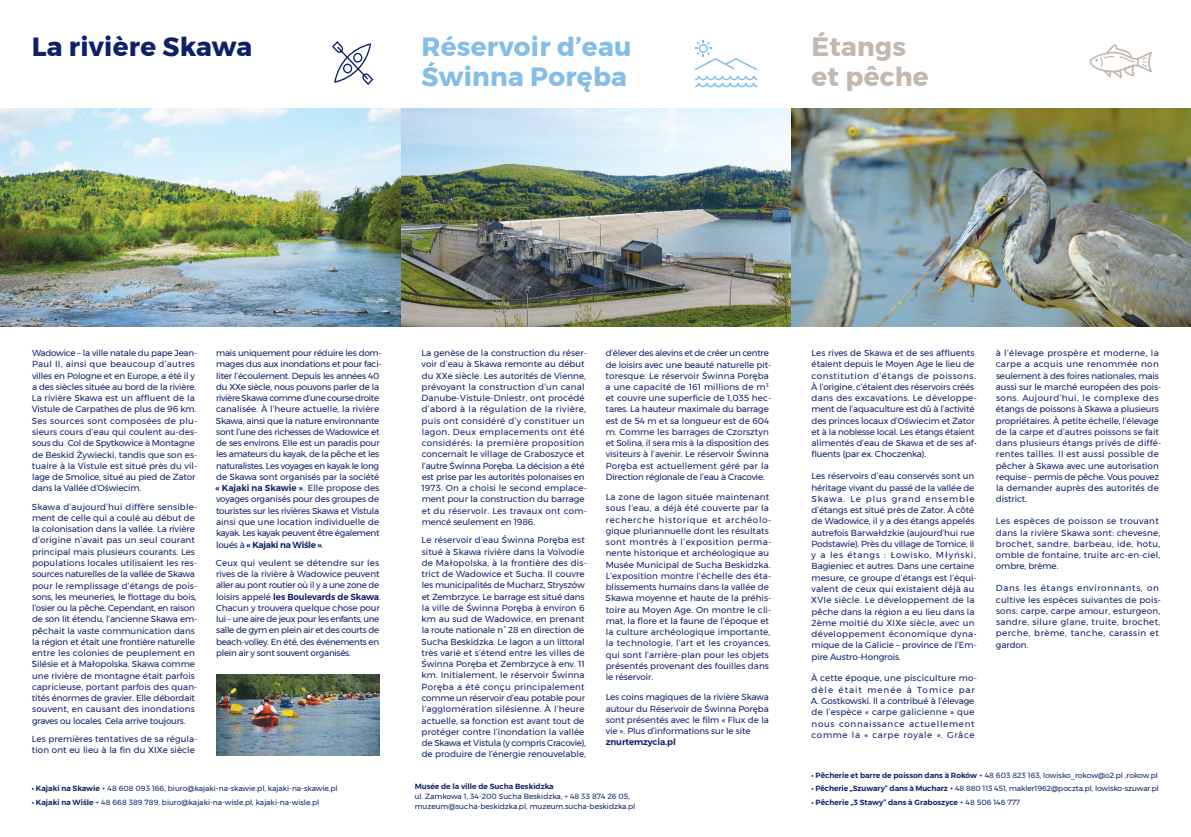
<style>
.page{position:relative;width:1191px;height:837px;background:#fff}
.page>*{position:absolute;margin:0;border:0;box-sizing:border-box;transform-origin:0 0}
.t1{font:700 26.25px/30px "Montserrat";letter-spacing:.01em;color:#84bee7}
.t2{font:700 26.25px "Montserrat";letter-spacing:.01em;color:#0d2169}
.t3{font:700 26.25px/30px "Montserrat";letter-spacing:.01em;color:#c3b8af}
.t4{font:8.75px/11.2px "Montserrat";color:#0d2169}
.t5{font:8.75px/11.2px "Montserrat";letter-spacing:-.025em;color:#0d2169}
.t6{font:8.75px/11.2px "Montserrat";letter-spacing:-.03em;color:#0d2169}
.t7{font:8.75px/11.2px "Montserrat";letter-spacing:.025em;color:#0d2169}
.t8{font:8.75px/11.2px "Montserrat";letter-spacing:.04em;color:#0d2169}
.t9{font:8.75px/11.2px "Montserrat";letter-spacing:.02em;color:#0d2169}
.t10{font:600 8.75px "Montserrat";letter-spacing:-.01em;color:#0d2169}
.t11{font:7.5px/10px "Montserrat";color:#0d2169}
.t12{font:600 7.5px "Montserrat";color:#0d2169}
.s1{font-weight:600}
.s2{font-weight:400}
</style>
<div class="page">
<img style="left:216px;top:674px;width:163px;height:81px">
<svg style="left:695px;top:40px;width:62px;height:30px"></svg>
<svg style="left:695px;top:76px;width:62px;height:11px"></svg>
<svg style="left:1089px;top:44px;width:63px;height:34px"></svg>
<svg style="left:332px;top:41px;width:41px;height:44px"></svg>
<img style="left:0;top:109px;width:1191px;height:218px">
<h1 class="t2" style="left:32px;top:26px;width:222px">La rivière Skawa</h1>
<h1 class="t1" style="left:421px;top:32px;width:211px">Réservoir d’eau<br>Świnna Poręba</h1>
<h1 class="t3" style="left:811px;top:32px;width:119px">Étangs et pêche</h1>
<p class="t4" style="left:32px;top:347px;width:167px">Wadowice – la ville natale du pape Jean-Paul II, ainsi que beaucoup d’autres villes en Pologne et en Europe, a été il y a des siècles située au bord de la rivière.<br>La rivière Skawa est un affluent de la Vistule de Carpathes de plus de 96 km.<br>Ses sources sont composées de plu&shy;sieurs cours d’eau qui coulent au-des&shy;sous du Col de Spytkowice à Montagne de Beskid Żywiecki, tandis que son es&shy;tuaire à la Vistule est situé près du vil&shy;lage de Smolice, situé au pied de Zator dans la Vallée d’Oświecim.</p>
<p class="t4" style="left:32px;top:500px;width:167px">Skawa d’aujourd’hui diffère sensible&shy;ment de celle qui a coulé au début de la colonisation dans la vallée. La rivière d’origine n’avait pas un seul courant principal mais plusieurs courants. Les populations locales utilisaient les res&shy;sources naturelles de la vallée de Skawa pour le remplissage d’étangs de pois&shy;sons, les meuneries, le flottage du bois, l’osier ou la pêche. Cependant, en raison de son lit étendu, l’ancienne Skawa em&shy;pêchait la vaste communication dans la région et était une frontière naturelle entre les colonies de peuplement en Silésie et à Małopolska. Skawa comme une rivière de montagne était parfois capricieuse, portant parfois des quan&shy;tités énormes de gravier. Elle débordait souvent, en causant des inondations graves ou locales. Cela arrive toujours.</p>
<p class="t4" style="left:32px;top:733px;width:167px">Les premières tentatives de sa régula&shy;tion ont eu lieu à la fin du XIXe siècle</p>
<p class="t5" style="left:215px;top:347px;width:168px">mais uniquement pour réduire les dom&shy;mages dus aux inondations et pour faci&shy;liter l’écoulement. Depuis les années 40 du XXe siècle, nous pouvons parler de la rivière Skawa comme d’une course droite canalisée. À l’heure actuelle, la rivière Skawa, ainsi que la nature environnante sont l’une des richesses de Wadowice et de ses environs. Elle est un paradis pour les amateurs du kayak, de la pêche et les naturalistes. Les voyages en kayak le long de Skawa sont organisés par la société <span class="s1">« Kajaki na Skawie »</span>. Elle propose des voyages organisés pour des groupes de touristes sur les rivières Skawa et Vistula ainsi que une location individuelle de kayak. Les kayak peuvent être également loués à <span class="s1">« Kajaki na Wiśle »</span>.</p>
<p class="t6" style="left:216px;top:557px;width:166px">Ceux qui veulent se détendre sur les rives de la rivière à Wadowice peuvent aller au pont routier où il y a une zone de loisirs appelé <span class="s1">les Boulevards de Skawa</span>.<br>Chacun y trouvera quelque chose pour lui – une aire de jeux pour les enfants, une salle de gym en plein air et des courts de beach-volley. En été, des événements en plein air y sont souvent organisés.</p>
<p class="t4" style="left:421px;top:347px;width:167px">La genèse de la construction du réser&shy;voir d’eau à Skawa remonte au début du XXe siècle. Les autorités de Vienne, prévoyant la construction d’un canal Danube-Vistule-Dniestr, ont procédé d’abord à la régulation de la rivière, puis ont considéré d’y constituer un lagon. Deux emplacements ont été considérés: la première proposition concernait le village de Graboszyce et l’autre Świnna Poręba. La décision a été est prise par les autorités polonaises en 1973. On a choisi le second emplace&shy;ment pour la construction du barrage et du réservoir. Les travaux ont com&shy;mencé seulement en 1986.</p>
<p class="t4" style="left:421px;top:534px;width:167px">Le réservoir d’eau Świnna Poręba est situé à Skawa rivière dans la Voïvodie de Małopolska, à la frontière des dis&shy;trict de Wadowice et Sucha. Il couvre les municipalités de Mucharz, Stryszów et Zembrzyce. Le barrage est situé dans la ville de Świnna Poręba à environ 6 km au sud de Wadowice, en prenant la route nationale n° 28 en direction de Sucha Beskidzka. Le lagon a un littoral très varié et s’étend entre les villes de Świnna Poręba et Zembrzyce à env. 11 km. Initialement, le réservoir Świnna Poręba a été conçu principalement comme un réservoir d’eau potable pour l’agglomération silésienne. À l’heure actuelle, sa fonction est avant tout de protéger contre l’inondation la vallée de Skawa et Vistula (y compris Cracovie), de produire de l’énergie renouvelable,</p>
<p class="t4" style="left:605px;top:347px;width:167px">d’élever des alevins et de créer un centre de loisirs avec une beauté naturelle pit&shy;toresque. Le réservoir Świnna Poręba a une capacité de 161 millions de m<sup>3 </sup>et couvre une superficie de 1,035 hec&shy;tares. La hauteur maximale du barrage est de 54 m et sa longueur est de 604 m. Comme les barrages de Czorsztyn et Solina, il sera mis à la disposition des visiteurs à l’avenir. Le réservoir Świnna Poręba est actuellement géré par la Direction régionale de l’eau à Cracovie.</p>
<p class="t4" style="left:605px;top:491px;width:167px">La zone de lagon située maintenant sous l’eau, a déjà été couverte par la recherche historique et archéolo&shy;gique pluriannuelle dont les résultats sont montrés à l’exposition perma&shy;nente historique et archéologique au Musée Municipal de Sucha Beskidzka.<br>L’exposition montre l’échelle des éta&shy;blissements humains dans la vallée de Skawa moyenne et haute de la préhis&shy;toire au Moyen Age. On montre le cli&shy;mat, la flore et la faune de l’époque et la culture archéologique importante, la technologie, l’art et les croyances, qui sont l’arrière-plan pour les objets présentés provenant des fouilles dans le réservoir.</p>
<p class="t4" style="left:605px;top:691px;width:165px;text-align:justify">Les coins magiques de la rivière Skawa autour du Réservoir de Świnna Poręba sont présentés avec le film « Flux de la vie ». Plus d’informations sur le site</p>
<p class="t10" style="left:606px;top:735px;width:71px">znurtemzycia.pl</p>
<p class="t4" style="left:811px;top:347px;width:167px">Les rives de Skawa et de ses affluents étaient depuis le Moyen Age le lieu de constitution d’étangs de poissons.<br>À l’origine, c’étaient des réservoirs créés dans des excavations. Le développe&shy;ment de l’aquaculture est dû à l’activité des princes locaux d’Oświecim et Zator et à la noblesse local. Les étangs étaient alimentés d’eau de Skawa et de ses af&shy;fluents (par ex. Choczenka).</p>
<p class="t4" style="left:811px;top:470px;width:167px">Les réservoirs d’eau conservés sont un héritage vivant du passé de la vallée de Skawa. Le plus grand ensemble d’étangs est situé près de Zator. À côté de Wadowice, il y a des étangs appelés autrefois Barwałdzkie (aujourd’hui rue Podstawie). Près du village de Tomice, il y a les étangs : Łowisko, Młyński, Bagieniec et autres. Dans une certaine mesure, ce groupe d’étangs est l’équi&shy;valent de ceux qui existaient déjà au XVIe siècle. Le développement de la pêche dans la région a eu lieu dans la 2ème moitié du XIXe siècle, avec un développement économique dyna&shy;mique de la Galicie – province de l’Em&shy;pire Austro-Hongrois.</p>
<p class="t7" style="left:811px;top:672px;width:167px">À cette époque, une pisciculture mo&shy;dèle était menée à Tomice par A. Gostkowski. Il a contribué à l’élevage de l’espèce « carpe galicienne » que nous connaissance actuellement comme la « carpe royale ». Grâce</p>
<p class="t4" style="left:996px;top:347px;width:167px">à l’élevage prospère et moderne, la carpe a acquis une renommée non seulement à des foires nationales, mais aussi sur le marché européen des pois&shy;sons. Aujourd’hui, le complexe des étangs de poissons à Skawa a plusieurs propriétaires. À petite échelle, l’élevage de la carpe et d’autres poissons se fait dans plusieurs étangs privés de diffé&shy;rentes tailles. Il est aussi possible de pêcher à Skawa avec une autorisation requise – permis de pêche. Vous pouvez la demander auprès des autorités de district.</p>
<p class="t9" style="left:995px;top:515px;width:166px">Les espèces de poisson se trouvant dans la rivière Skawa sont: chevesne, brochet, sandre, barbeau, ide, hotu, omble de fontaine, truite arc-en-ciel, ombre, brème.</p>
<p class="t8" style="left:995px;top:582px;width:167px">Dans les étangs environnants, on cultive les espèces suivantes de pois&shy;sons: carpe, carpe amour, esturgeon, sandre, silure glane, truite, brochet, perche, brème, tanche, carassin et gardon.</p>
<p class="t11" style="left:32px;top:783px;width:307px"><span class="s1">• Kajaki na Skawie</span> + 48 608 093 166, biuro@kajaki-na-skawie.pl, kajaki-na-skawie.pl</p>
<p class="t11" style="left:32px;top:797px;width:289px"><span class="s1">• Kajaki na Wiśle</span> + 48 668 389 789, biuro@kajaki-na-wisle.pl, kajaki-na-wisle.pl</p>
<p class="t12" style="left:415px;top:779px;width:141px">Musée de la ville de Sucha Beskidzka</p>
<p class="t11" style="left:415px;top:790px;width:222px">ul. Zamkowa 1, 34-200 Sucha Beskidzka, + 48 33 874 26 05, muzeum@sucha-beskidzka.pl, muzeum.sucha-beskidzka.pl</p>
<p class="t11" style="left:811px;top:769px;width:348px"><span class="s1">• Pêcherie et barre de poisson dans à Roków</span> + 48 603 823 163, lowisko_rokow@o2.pl ,rokow.pl</p>
<p class="t11" style="left:811px;top:783px;width:349px"><span class="s1">• Pêcherie „Szuwary” dans à Mucharz</span> + 48 880 113 451, makler1962@poczta.pl, lowisko-szuwar.pl</p>
<p class="t12" style="left:811px;top:796px;width:210px">• Pêcherie „3 Stawy” dans à Graboszyce <span class="s2">+ 48 506 146 777</span></p>
</div>
